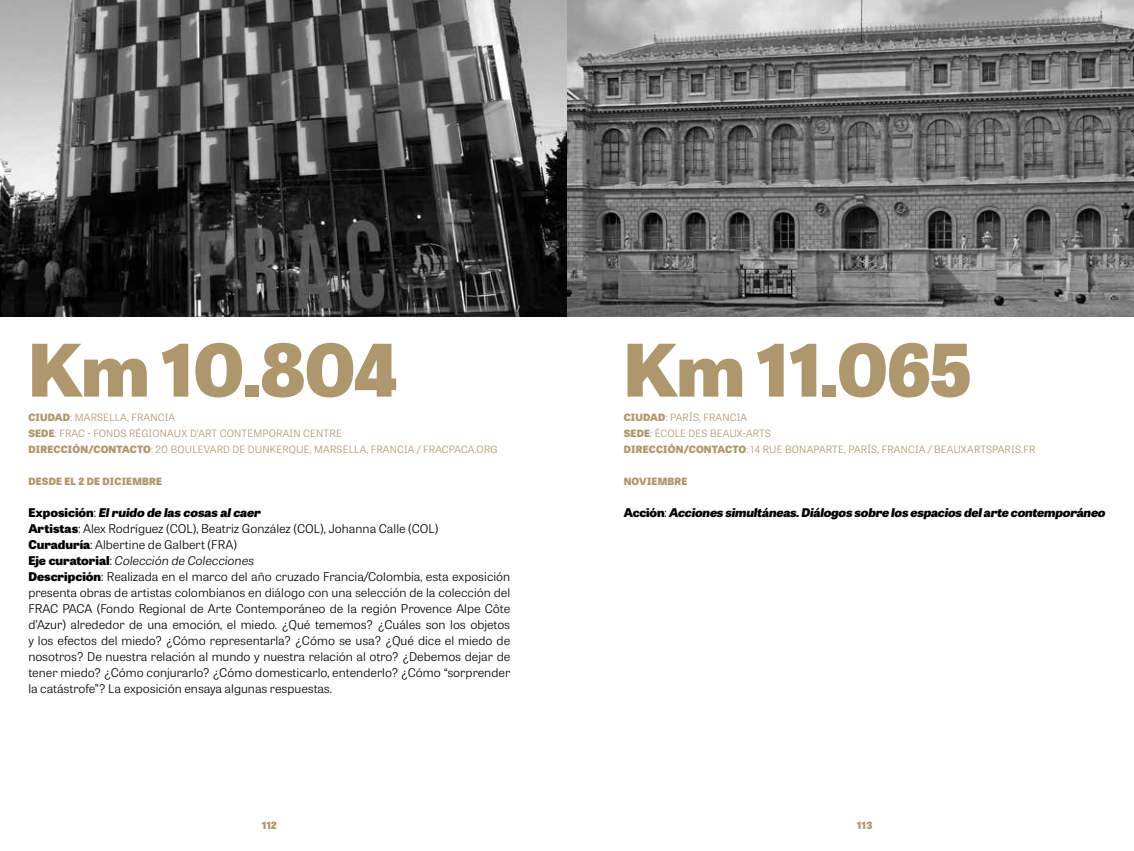
<style>
.page{position:relative;width:1134px;height:851px;background:#fff}
.page>*{position:absolute;margin:0;border:0;box-sizing:border-box;transform-origin:0 0}
.t1{font:800 72px "Tablet Gothic Wide";letter-spacing:-.02em;color:#af976d}
.t2{font:300 12px/16px "Tablet Gothic Wide";color:#000}
.t3{font:italic 800 12px "Tablet Gothic Wide";letter-spacing:-.015em;color:#000}
.t4{font:300 10px/16px "Tablet Gothic Wide";letter-spacing:.02em;color:#af976d}
.t5{font:800 10px "Tablet Gothic Wide";letter-spacing:.02em;color:#af976d}
.s1{font-weight:800}
.s2{font-weight:800;font-style:italic}
.s3{font-style:italic}
.s4{font-style:normal}
.s5{font-weight:300;font-style:normal}
</style>
<div class="page">
<img style="left:0;top:0;width:567px;height:316px">
<svg style="left:567px;top:0;width:567px;height:316px"></svg>
<h1 class="t1" style="left:28px;top:316px;width:370px">Km 10.804</h1>
<p class="t4" style="left:28px;top:408px;width:471px"><span class="s1">CIUDAD</span>: MARSELLA, FRANCIA<br><span class="s1">SEDE</span>: FRAC - FONDS RÉGIONAUX D’ART CONTEMPORAIN CENTRE<br><span class="s1">DIRECCIÓN/CONTACTO</span>: 20 BOULEVARD DE DUNKERQUE, MARSELLA, FRANCIA / FRACPACA.ORG</p>
<p class="t5" style="left:28px;top:473px;width:135px">DESDE EL 2 DE DICIEMBRE</p>
<p class="t2" style="left:28px;top:503px;width:483px"><span class="s1">Exposición</span>: <span class="s2">El ruido de las cosas al caer<br></span><span class="s1">Artistas</span>: Alex Rodríguez (COL), Beatriz González (COL), Johanna Calle (COL)<br><span class="s1">Curaduría</span>: Albertine de Galbert (FRA)<br><span class="s1">Eje curatorial</span>: <span class="s3">Colección de Colecciones<br></span><span class="s1">Descripción</span>: Realizada en el marco del año cruzado Francia/Colombia, esta exposición presenta obras de artistas colombianos en diálogo con una selección de la colección del FRAC PACA (Fondo Regional de Arte Contemporáneo de la región Provence Alpe Côte d’Azur) alrededor de una emoción, el miedo. ¿Qué tememos? ¿Cuáles son los objetos y los efectos del miedo? ¿Cómo representarla? ¿Cómo se usa? ¿Qué dice el miedo de nosotros? De nuestra relación al mundo y nuestra relación al otro? ¿Debemos dejar de tener miedo? ¿Cómo conjurarlo? ¿Cómo domesticarlo, entenderlo? ¿Cómo “sorprender la catástrofe”? La exposición ensaya algunas respuestas.</p>
<h1 class="t1" style="left:624px;top:316px;width:350px">Km 11.065</h1>
<p class="t4" style="left:624px;top:408px;width:413px"><span class="s1">CIUDAD</span>: PARÍS, FRANCIA<br><span class="s1">SEDE</span>: ÉCOLE DES BEAUX-ARTS<br><span class="s1">DIRECCIÓN/CONTACTO</span>: 14 RUE BONAPARTE, PARÍS, FRANCIA / BEAUXARTSPARIS.FR</p>
<p class="t5" style="left:624px;top:473px;width:65px">NOVIEMBRE</p>
<p class="t3" style="left:624px;top:503px;width:483px"><span class="s4">Acción</span><span class="s5">:</span> Acciones simultáneas. Diálogos sobre los espacios del arte contemporáneo</p>
<p class="t5" style="left:262px;top:817px;width:17px">112</p>
<p class="t5" style="left:857px;top:817px;width:17px">113</p>
</div>
